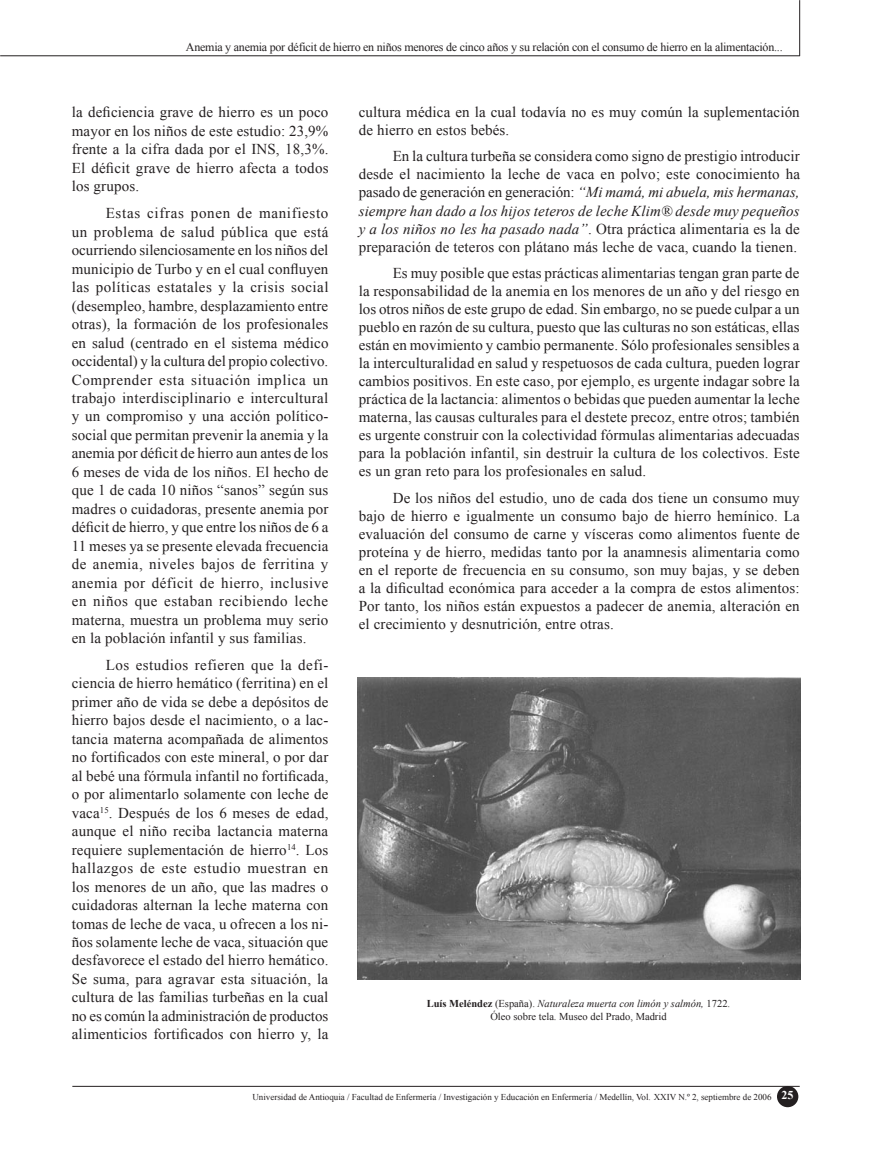
<style>
.page{position:relative;width:872px;height:1149px;background:#fff}
.page>*{position:absolute;margin:0;border:0;box-sizing:border-box;transform-origin:0 0}
.t1{font:15px/18.5px "Times New Roman";letter-spacing:.01em;color:#231f20;text-align:justify}
.Hader{font:12px "Times New Roman";letter-spacing:-.02em;color:#231f20}
.Pié_de_foto{font:italic 10.5px "Times New Roman";color:#231f20}
.Pié_de_foto-2{font:10.5px "Times New Roman";color:#231f20}
.t2{font:9px "Times New Roman";color:#231f20}
.s1{font-style:italic}
.s2{font-weight:700;font-style:normal}
.s3{font-style:normal}
.s4{font-weight:700;font-size:12px;color:#fff}
</style>
<div class="page">
<hr style="left:72px;top:1085px;width:727px;height:1px;background:#231f20">
<div style="left:777px;top:1085px;width:21px;height:21px;background:#231f20;border-radius:50%"></div>
<hr style="left:0;top:55px;width:799px;height:1px;background:#231f20">
<hr style="left:799px;top:0;width:1px;height:56px;background:#231f20">
<img style="left:358px;top:677px;width:442px;height:302px">
<p class="Hader" style="left:186px;top:39px;width:598px">Anemia y anemia por déficit de hierro en niños menores de cinco años y su relación con el consumo de hierro en la alimentación...</p>
<p class="t1" style="left:72px;top:103px;width:258px">la deficiencia grave de hierro es un poco mayor en los niños de este estudio: 23,9% frente a la cifra dada por el INS, 18,3%.<br>El déficit grave de hierro afecta a todos los grupos.</p>
<p class="t1" style="left:72px;top:204px;width:258px;text-indent:34px">Estas cifras ponen de manifiesto un problema de salud pública que está ocurriendo silenciosamente en los niños del municipio de Turbo y en el cual confluyen las políticas estatales y la crisis social (desempleo, hambre, desplazamiento entre otras), la formación de los profesionales en salud (centrado en el sistema médico occidental) y la cultura del propio colectivo.<br>Comprender esta situación implica un trabajo interdisciplinario e intercultural y un compromiso y una acción político&shy;social que permitan prevenir la anemia y la anemia por déficit de hierro aun antes de los 6 meses de vida de los niños. El hecho de que 1 de cada 10 niños “sanos” según sus madres o cuidadoras, presente anemia por déficit de hierro, y que entre los niños de 6 a 11 meses ya se presente elevada frecuencia de anemia, niveles bajos de ferritina y anemia por déficit de hierro, inclusive en niños que estaban recibiendo leche materna, muestra un problema muy serio en la población infantil y sus familias.</p>
<p class="t1" style="left:72px;top:655px;width:258px;text-indent:34px">Los estudios refieren que la defi&shy;ciencia de hierro hemático (ferritina) en el primer año de vida se debe a depósitos de hierro bajos desde el nacimiento, o a lac&shy;tancia materna acompañada de alimentos no fortificados con este mineral, o por dar al bebé una fórmula infantil no fortificada, o por alimentarlo solamente con leche de vaca<sup>15</sup>. Después de los 6 meses de edad, aunque el niño reciba lactancia materna requiere suplementación de hierro<sup>14</sup>. Los hallazgos de este estudio muestran en los menores de un año, que las madres o cuidadoras alternan la leche materna con tomas de leche de vaca, u ofrecen a los ni&shy;ños solamente leche de vaca, situación que desfavorece el estado del hierro hemático.<br>Se suma, para agravar esta situación, la cultura de las familias turbeñas en la cual no es común la administración de productos alimenticios fortificados con hierro y, la</p>
<p class="t1" style="left:359px;top:103px;width:442px;line-height:18px">cultura médica en la cual todavía no es muy común la suplementación de hierro en estos bebés.</p>
<p class="t1" style="left:359px;top:147px;width:443px;line-height:18px;text-indent:34px">En la cultura turbeña se considera como signo de prestigio introducir desde el nacimiento la leche de vaca en polvo; este conocimiento ha pasado de generación en generación: <span class="s1">“Mi mamá, mi abuela, mis hermanas, siempre han dado a los hijos teteros de leche Klim® desde muy pequeños y a los niños no les ha pasado nada”</span>. Otra práctica alimentaria es la de preparación de teteros con plátano más leche de vaca, cuando la tienen.</p>
<p class="t1" style="left:359px;top:264px;width:442px;line-height:18px;text-indent:34px">Es muy posible que estas prácticas alimentarias tengan gran parte de la responsabilidad de la anemia en los menores de un año y del riesgo en los otros niños de este grupo de edad. Sin embargo, no se puede culpar a un pueblo en razón de su cultura, puesto que las culturas no son estáticas, ellas están en movimiento y cambio permanente. Sólo profesionales sensibles a la interculturalidad en salud y respetuosos de cada cultura, pueden lograr cambios positivos. En este caso, por ejemplo, es urgente indagar sobre la práctica de la lactancia: alimentos o bebidas que pueden aumentar la leche materna, las causas culturales para el destete precoz, entre otros; también es urgente construir con la colectividad fórmulas alimentarias adecuadas para la población infantil, sin destruir la cultura de los colectivos. Este es un gran reto para los profesionales en salud.</p>
<p class="t1" style="left:359px;top:488px;width:442px;line-height:18px;text-indent:34px">De los niños del estudio, uno de cada dos tiene un consumo muy bajo de hierro e igualmente un consumo bajo de hierro hemínico. La evaluación del consumo de carne y vísceras como alimentos fuente de proteína y de hierro, medidas tanto por la anamnesis alimentaria como en el reporte de frecuencia en su consumo, son muy bajas, y se deben a la dificultad económica para acceder a la compra de estos alimentos:<br>Por tanto, los niños están expuestos a padecer de anemia, alteración en el crecimiento y desnutrición, entre otras.</p>
<p class="Pié_de_foto" style="left:427px;top:996px;width:305px"><span class="s2">Luís Meléndez</span> <span class="s3">(España).</span> Naturaleza muerta con limón y salmón, <span class="s3">1722.</span></p>
<p class="Pié_de_foto-2" style="left:490px;top:1008px;width:178px">Óleo sobre tela. Museo del Prado, Madrid</p>
<p class="t2" style="left:252px;top:1090px;width:542px">Universidad de Antioquia / Facultad de Enfermería / Investigación y Educación en Enfermería / Medellín, Vol. XXIV N.º 2, septiembre de 2006 <span class="s4">25</span></p>
</div>
